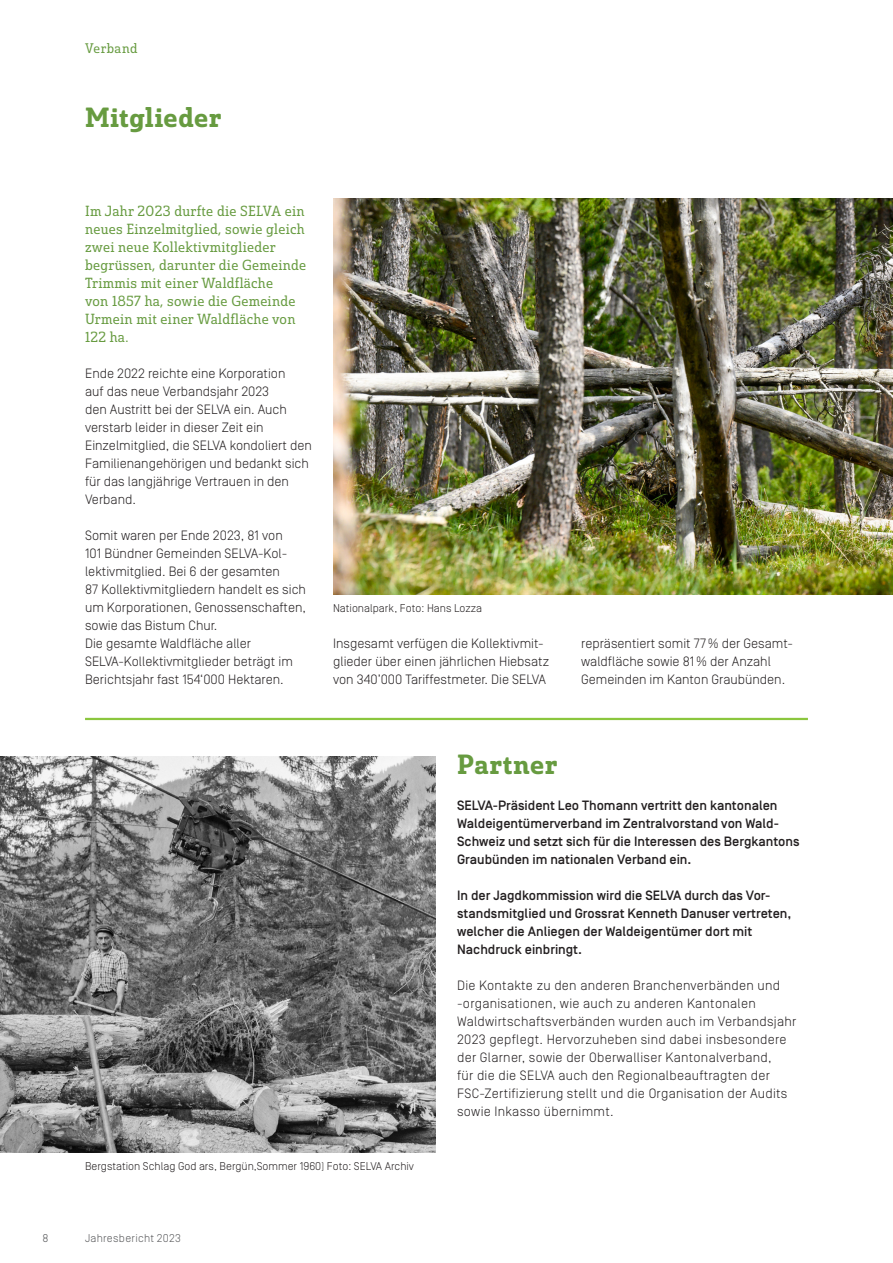
<style>
.page{position:relative;width:893px;height:1263px;background:#fff}
.page>*{position:absolute;margin:0;border:0;box-sizing:border-box;transform-origin:0 0}
.t1{font:27px "Solitas Slab Nor Dem";letter-spacing:.02em;color:#679b40}
.t2{font:14.25px/18px "Solitas Slab Nor Boo";letter-spacing:.02em;color:#679b40}
.t3{font:300 13.5px/18px "Simplon Norm";color:#231f20}
.t4{font:300 13.5px/18px "Simplon Norm";letter-spacing:.02em;color:#231f20}
.t5{font:500 13.5px/18px "Simplon Norm";color:#231f20}
.t6{font:13.5px "Solitas Slab Nor Boo";letter-spacing:.04em;color:#679b40}
.t7{font:300 11.25px "Simplon Norm";color:#231f20}
.t8{font:300 11.25px "Simplon Norm";letter-spacing:.025em;color:#57585a}
</style>
<div class="page">
<img style="left:333px;top:198px;width:560px;height:396px">
<img style="left:0;top:756px;width:436px;height:396px">
<hr style="left:85px;top:718px;width:723px;height:2px;background:#8bc63e">
<p class="t6" style="left:85px;top:40px;width:54px">Verband</p>
<h1 class="t1" style="left:85px;top:99px;width:138px">Mitglieder</h1>
<p class="t2" style="left:85px;top:202px;width:223px">Im Jahr 2023 durfte die SELVA ein neues Einzelmitglied, sowie gleich zwei neue Kollektivmitglieder begrüssen, darunter die Gemeinde<br>Trimmis mit einer Waldfläche<br>von 1857 ha, sowie die Gemeinde<br>Urmein mit einer Waldfläche von<br>122 ha.</p>
<p class="t3" style="left:85px;top:365px;width:228px">Ende 2022 reichte eine Korporation<br>auf das neue Verbandsjahr 2023<br>den Austritt bei der SELVA ein. Auch verstarb leider in dieser Zeit ein<br>Einzelmitglied, die SELVA kondoliert den<br>Familienangehörigen und bedankt sich für das langjährige Vertrauen in den<br>Verband.</p>
<p class="t3" style="left:85px;top:526px;width:223px">Somit waren per Ende 2023, 81 von<br>101 Bündner Gemeinden SELVA-Kol&shy;lektivmitglied. Bei 6 der gesamten<br>87 Kollektivmitgliedern handelt es sich um Korporationen, Genossenschaften, sowie das Bistum Chur.<br>Die gesamte Waldfläche aller SELVA-Kollektivmitglieder beträgt im Berichtsjahr fast 154‘000 Hektaren.</p>
<p class="t7" style="left:333px;top:602px;width:150px">Nationalpark, Foto: Hans Lozza</p>
<p class="t3" style="left:333px;top:634px;width:218px">Insgesamt verfügen die Kollektivmit&shy;glieder über einen jährlichen Hiebsatz von 340’000 Tariffestmeter. Die SELVA</p>
<p class="t3" style="left:581px;top:634px;width:213px">repräsentiert somit 77% der Gesamt&shy;waldfläche sowie 81% der Anzahl<br>Gemeinden im Kanton Graubünden.</p>
<h1 class="t1" style="left:457px;top:747px;width:102px">Partner</h1>
<p class="t5" style="left:457px;top:797px;width:344px">SELVA-Präsident Leo Thomann vertritt den kantonalen Waldeigentümerverband im Zentralvorstand von Wald-Schweiz und setzt sich für die Interessen des Bergkantons Graubünden im nationalen Verband ein.</p>
<p class="t5" style="left:457px;top:887px;width:336px">In der Jagdkommission wird die SELVA durch das Vor&shy;standsmitglied und Grossrat Kenneth Danuser vertreten, welcher die Anliegen der Waldeigentümer dort mit Nachdruck einbringt.</p>
<p class="t4" style="left:457px;top:976px;width:341px">Die Kontakte zu den anderen Branchenverbänden und -organisationen, wie auch zu anderen Kantonalen Waldwirtschaftsverbänden wurden auch im Verbandsjahr 2023 gepflegt. Hervorzuheben sind dabei insbesondere der Glarner, sowie der Oberwalliser Kantonalverband,<br>für die die SELVA auch den Regionalbeauftragten der FSC-Zertifizierung stellt und die Organisation der Audits sowie Inkasso übernimmt.</p>
<p class="t7" style="left:85px;top:1160px;width:330px">Bergstation Schlag God ars, Bergün,Sommer 1960) Foto: SELVA Archiv</p>
<p class="t8" style="left:43px;top:1232px;width:8px">8</p>
<p class="t8" style="left:85px;top:1232px;width:97px">Jahresbericht 2023</p>
</div>
